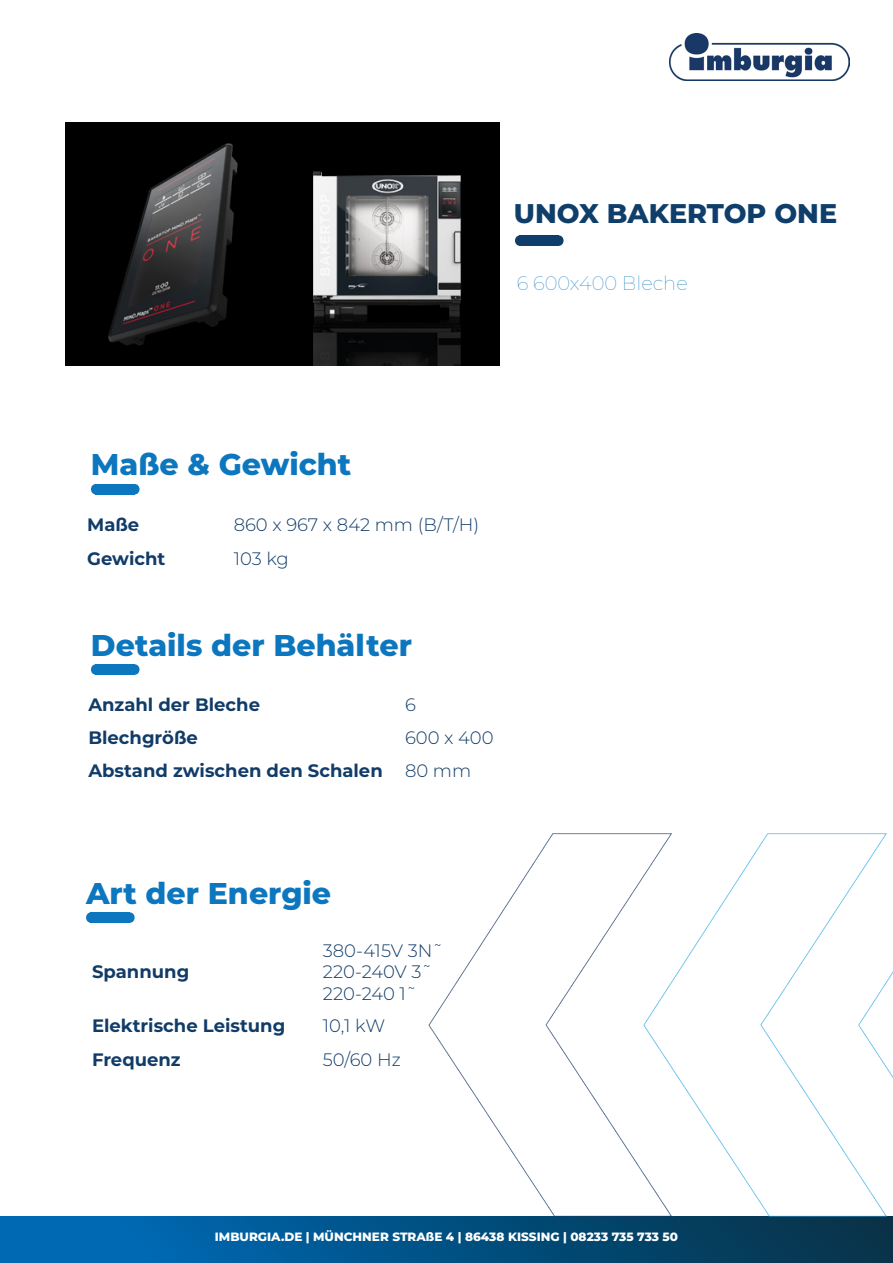
<style>
.page{position:relative;width:893px;height:1263px;background:#fff}
.page>*{position:absolute;margin:0;border:0;box-sizing:border-box;transform-origin:0 0}
.t1{font:800 30px "Montserrat";color:#0c77be}
.t2{font:800 27px "Montserrat";color:#0f3e6a}
.t3{font:100 19.5px "Montserrat";color:#0c77be}
.t4{font:700 18px "Montserrat";color:#113c68}
.t5{font:300 18px/21.6px "Montserrat";color:#113c68}
.t6{font:800 12px "Montserrat";color:#fff}
</style>
<div class="page">
<img style="left:669px;top:34px;width:180px;height:47px">
<div style="left:515px;top:235px;width:9px;height:11px;background:#0f3e6a;border-radius:50%"></div>
<svg style="left:555px;top:235px;width:9px;height:11px"></svg>
<div style="left:519px;top:235px;width:40px;height:11px;background:#0f3e6a"></div>
<img style="left:0;top:1216px;width:893px;height:47px">
<div style="left:91px;top:484px;width:9px;height:10px;background:#0c77be;border-radius:50%"></div>
<div style="left:131px;top:484px;width:9px;height:10px;background:#0c77be;border-radius:50%"></div>
<div style="left:95px;top:484px;width:40px;height:10px;background:#0c77be"></div>
<div style="left:91px;top:664px;width:9px;height:11px;background:#0c77be;border-radius:50%"></div>
<svg style="left:131px;top:664px;width:9px;height:11px"></svg>
<div style="left:95px;top:664px;width:40px;height:11px;background:#0c77be"></div>
<div style="left:86px;top:912px;width:9px;height:11px;background:#0c77be;border-radius:50%"></div>
<svg style="left:126px;top:912px;width:9px;height:11px"></svg>
<div style="left:91px;top:912px;width:39px;height:11px;background:#0c77be"></div>
<img style="left:65px;top:122px;width:434px;height:244px">
<img style="left:428px;top:833px;width:465px;height:383px">
<p class="t2" style="left:514px;top:193px;width:325px">UNOX BAKERTOP ONE</p>
<p class="t3" style="left:517px;top:270px;width:172px">6 600x400 Bleche</p>
<p class="t1" style="left:91px;top:443px;width:262px">Maße &amp; Gewicht</p>
<p class="t4" style="left:87px;top:511px;width:54px">Maße</p>
<p class="t5" style="left:234px;top:513px;width:247px">860 x 967 x 842 mm (B/T/H)</p>
<p class="t4" style="left:87px;top:545px;width:80px">Gewicht</p>
<p class="t5" style="left:234px;top:547px;width:57px">103 kg</p>
<p class="t1" style="left:91px;top:623px;width:322px">Details der Behälter</p>
<p class="t4" style="left:88px;top:692px;width:173px">Anzahl der Bleche</p>
<p class="t5" style="left:405px;top:693px;width:12px">6</p>
<p class="t4" style="left:88px;top:725px;width:111px">Blechgröße</p>
<p class="t5" style="left:405px;top:726px;width:90px">600 x 400</p>
<p class="t4" style="left:88px;top:757px;width:296px">Abstand zwischen den Schalen</p>
<p class="t5" style="left:405px;top:759px;width:68px">80 mm</p>
<p class="t1" style="left:86px;top:871px;width:247px">Art der Energie</p>
<p class="t4" style="left:92px;top:959px;width:99px">Spannung</p>
<p class="t5" style="left:323px;top:939px;width:122px">380-415V 3N˜<br>220-240V 3˜</p>
<p class="t5" style="left:323px;top:982px;width:95px">220-240 1˜</p>
<p class="t4" style="left:92px;top:1012px;width:195px">Elektrische Leistung</p>
<p class="t5" style="left:323px;top:1014px;width:64px">10,1 kW</p>
<p class="t4" style="left:92px;top:1046px;width:90px">Frequenz</p>
<p class="t5" style="left:323px;top:1048px;width:79px">50/60 Hz</p>
<p class="t6" style="left:215px;top:1228px;width:465px">IMBURGIA.DE | MÜNCHNER STRAßE 4 | 86438 KISSING | 08233 735 733 50</p>
</div>
